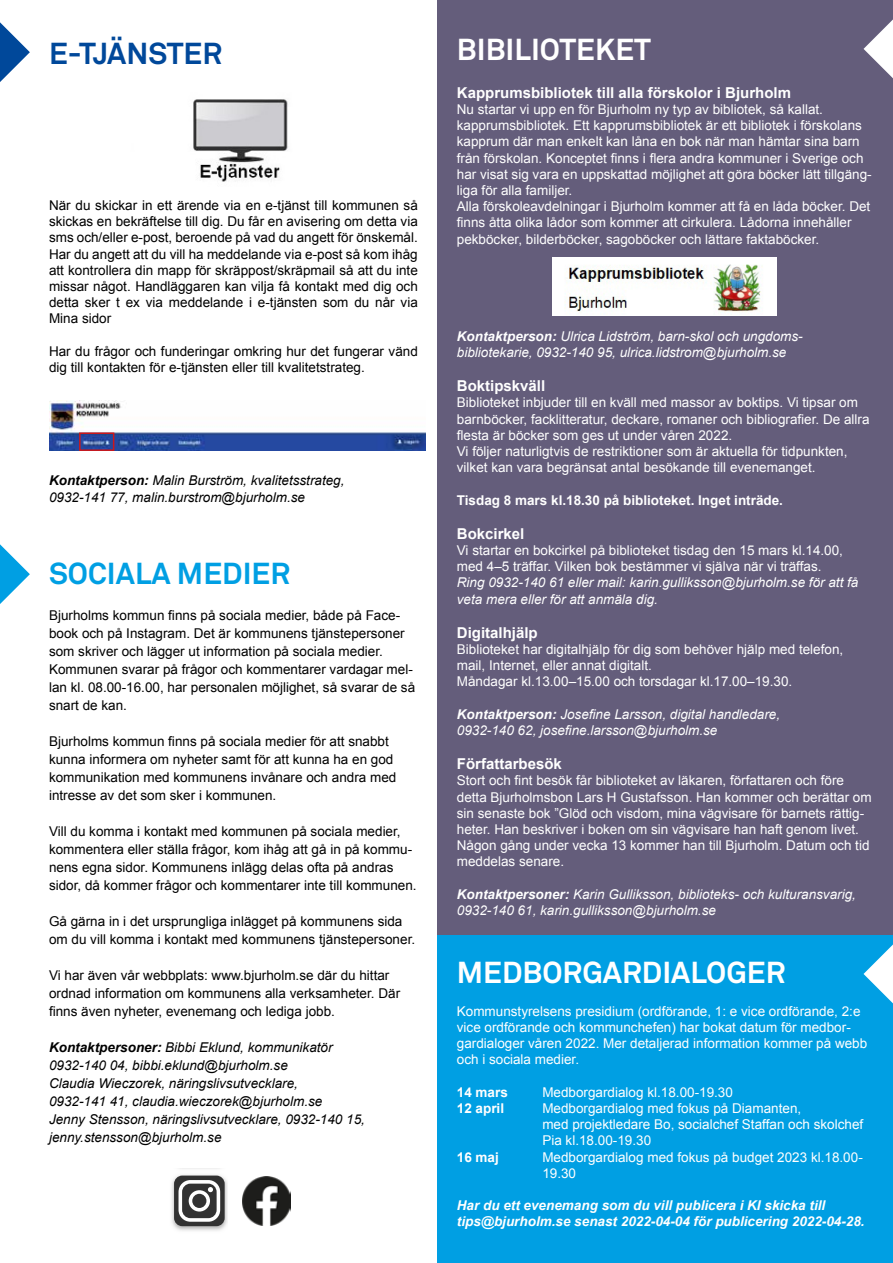
<style>
.page{position:relative;width:893px;height:1263px;background:#fff}
.page>*{position:absolute;margin:0;border:0;box-sizing:border-box;transform-origin:0 0}
.t1{font:700 30px "Akkurat";color:#fff}
.t2{font:700 30px "Akkurat";color:#009fe3}
.t3{font:700 30px "Akkurat";color:#00489a}
.t4{font:700 15px "Arial";color:#fff}
.t5{font:13.5px/16.2px "Arial";color:#fff}
.t6{font:13.5px/18px "Arial";color:#000}
.t7{font:italic 13.5px/16.2px "Arial";color:#fff}
.t8{font:italic 13.5px/18px "Arial";color:#000}
.t9{font:italic 700 13.5px/16.2px "Arial";color:#fff}
.t10{font:700 13.5px "Arial";color:#fff}
.s1{font-weight:700}
</style>
<div class="page">
<div style="left:437px;top:0;width:456px;height:944px;background:#645d7b"></div>
<svg style="left:863px;top:19px;width:30px;height:59px"></svg>
<div style="left:437px;top:935px;width:456px;height:328px;background:#009fe3"></div>
<svg style="left:863px;top:944px;width:30px;height:59px"></svg>
<svg style="left:0;top:22px;width:30px;height:60px"></svg>
<svg style="left:0;top:544px;width:30px;height:60px"></svg>
<img style="left:193px;top:99px;width:95px;height:83px">
<img style="left:552px;top:258px;width:224px;height:57px">
<img style="left:49px;top:400px;width:376px;height:51px">
<div style="left:79px;top:432px;width:35px;height:19px;border:2px solid #cd171a"></div>
<img style="left:171px;top:1176px;width:57px;height:55px">
<div style="left:174px;top:1175px;width:51px;height:51px;background:#323232;border-radius:8px"></div>
<svg style="left:179px;top:1180px;width:41px;height:42px"></svg>
<img style="left:242px;top:1177px;width:49px;height:48px">
<h1 class="t3" style="left:49px;top:35px;width:175px">E-TJÄNSTER</h1>
<p class="t6" style="left:49px;top:197px;width:370px;line-height:16.2px;text-align:justify">När du skickar in ett ärende via en e-tjänst till kommunen så skickas en bekräftelse till dig. Du får en avisering om detta via sms och/eller e-post, beroende på vad du angett för önskemål.<br>Har du angett att du vill ha meddelande via e-post så kom ihåg att kontrollera din mapp för skräppost/skräpmail så att du inte missar något. Handläggaren kan vilja få kontakt med dig och detta sker t ex via meddelande i e-tjänsten som du når via Mina sidor</p>
<p class="t6" style="left:49px;top:343px;width:370px;line-height:16.2px">Har du frågor och funderingar omkring hur det fungerar vänd dig till kontakten för e-tjänsten eller till kvalitetstrateg.</p>
<p class="t8" style="left:49px;top:473px;width:297px;line-height:16.2px"><span class="s1">Kontaktperson:</span> Malin Burström, kvalitetsstrateg,<br>0932-141 77, malin.burstrom@bjurholm.se</p>
<h1 class="t2" style="left:49px;top:555px;width:243px">SOCIALA MEDIER</h1>
<p class="t6" style="left:49px;top:607px;width:368px">Bjurholms kommun finns på sociala medier, både på Face&shy;book och på Instagram. Det är kommunens tjänstepersoner som skriver och lägger ut information på sociala medier.<br>Kommunen svarar på frågor och kommentarer vardagar mel&shy;lan kl. 08.00-16.00, har personalen möjlighet, så svarar de så snart de kan.</p>
<p class="t6" style="left:49px;top:733px;width:349px">Bjurholms kommun finns på sociala medier för att snabbt kunna informera om nyheter samt för att kunna ha en god kommunikation med kommunens invånare och andra med intresse av det som sker i kommunen.</p>
<p class="t6" style="left:49px;top:823px;width:369px">Vill du komma i kontakt med kommunen på sociala medier, kommentera eller ställa frågor, kom ihåg att gå in på kommu&shy;nens egna sidor. Kommunens inlägg delas ofta på andras sidor, då kommer frågor och kommentarer inte till kommunen.</p>
<p class="t6" style="left:49px;top:913px;width:368px">Gå gärna in i det ursprungliga inlägget på kommunens sida om du vill komma i kontakt med kommunens tjänstepersoner.</p>
<p class="t6" style="left:49px;top:967px;width:353px">Vi har även vår webbplats: www.bjurholm.se där du hittar ordnad information om kommunens alla verksamheter. Där finns även nyheter, evenemang och lediga jobb.</p>
<p class="t8" style="left:49px;top:1039px;width:317px"><span class="s1">Kontaktpersoner:</span> Bibbi Eklund, kommunikatör 0932-140 04, bibbi.eklund@bjurholm.se<br>Claudia Wieczorek, näringslivsutvecklare,<br>0932-141 41, claudia.wieczorek@bjurholm.se<br>Jenny Stensson, näringslivsutvecklare, 0932-140 15, jenny.stensson@bjurholm.se</p>
<h1 class="t1" style="left:457px;top:30px;width:196px">BIBILIOTEKET</h1>
<p class="t4" style="left:457px;top:82px;width:336px">Kapprumsbibliotek till alla förskolor i Bjurholm</p>
<p class="t5" style="left:457px;top:101px;width:416px">Nu startar vi upp en för Bjurholm ny typ av bibliotek, så kallat. kapprumsbibliotek. Ett kapprumsbibliotek är ett bibliotek i förskolans kapprum där man enkelt kan låna en bok när man hämtar sina barn från förskolan. Konceptet finns i flera andra kommuner i Sverige och har visat sig vara en uppskattad möjlighet att göra böcker lätt tillgäng&shy;liga för alla familjer.<br>Alla förskoleavdelningar i Bjurholm kommer att få en låda böcker. Det finns åtta olika lådor som kommer att cirkulera. Lådorna innehåller pekböcker, bilderböcker, sagoböcker och lättare faktaböcker.</p>
<p class="t7" style="left:457px;top:328px;width:347px"><span class="s1">Kontaktperson:</span> Ulrica Lidström, barn-skol och ungdoms&shy;bibliotekarie, 0932-140 95, ulrica.lidstrom@bjurholm.se</p>
<p class="t4" style="left:457px;top:376px;width:90px">Boktipskväll</p>
<p class="t5" style="left:457px;top:395px;width:414px">Biblioteket inbjuder till en kväll med massor av boktips. Vi tipsar om barnböcker, facklitteratur, deckare, romaner och bibliografier. De allra flesta är böcker som ges ut under våren 2022.<br>Vi följer naturligtvis de restriktioner som är aktuella för tidpunkten, vilket kan vara begränsat antal besökande till evenemanget.</p>
<p class="t10" style="left:457px;top:491px;width:328px">Tisdag 8 mars kl.18.30 på biblioteket. Inget inträde.</p>
<p class="t4" style="left:457px;top:523px;width:69px">Bokcirkel</p>
<p class="t5" style="left:457px;top:542px;width:388px">Vi startar en bokcirkel på biblioteket tisdag den 15 mars kl.14.00, med 4–5 träffar. Vilken bok bestämmer vi själva när vi träffas.</p>
<p class="t7" style="left:457px;top:575px;width:403px">Ring 0932-140 61 eller mail: karin.gulliksson@bjurholm.se för att få veta mera eller för att anmäla dig.</p>
<p class="t4" style="left:457px;top:622px;width:82px">Digitalhjälp</p>
<p class="t5" style="left:457px;top:641px;width:388px">Biblioteket har digitalhjälp för dig som behöver hjälp med telefon, mail, Internet, eller annat digitalt.<br>Måndagar kl.13.00–15.00 och torsdagar kl.17.00–19.30.</p>
<p class="t7" style="left:457px;top:706px;width:325px"><span class="s1">Kontaktperson:</span> Josefine Larsson, digital handledare,<br>0932-140 62, josefine.larsson@bjurholm.se</p>
<p class="t4" style="left:457px;top:754px;width:107px">Författarbesök</p>
<p class="t5" style="left:457px;top:773px;width:416px">Stort och fint besök får biblioteket av läkaren, författaren och före detta Bjurholmsbon Lars H Gustafsson. Han kommer och berättar om sin senaste bok ”Glöd och visdom, mina vägvisare för barnets rättig&shy;heter. Han beskriver i boken om sin vägvisare han haft genom livet.<br>Någon gång under vecka 13 kommer han till Bjurholm. Datum och tid meddelas senare.</p>
<p class="t7" style="left:457px;top:886px;width:401px"><span class="s1">Kontaktpersoner:</span> Karin Gulliksson, biblioteks- och kulturansvarig,<br>0932-140 61, karin.gulliksson@bjurholm.se</p>
<h1 class="t1" style="left:457px;top:954px;width:330px">MEDBORGARDIALOGER</h1>
<p class="t5" style="left:457px;top:1003px;width:412px">Kommunstyrelsens presidium (ordförande, 1: e vice ordförande, 2:e vice ordförande och kommunchefen) har bokat datum för medbor&shy;gardialoger våren 2022. Mer detaljerad information kommer på webb och i sociala medier.</p>
<p class="t10" style="left:457px;top:1083px;width:53px">14 mars</p>
<p class="t5" style="left:542px;top:1084px;width:192px">Medborgardialog kl.18.00-19.30</p>
<p class="t10" style="left:457px;top:1099px;width:49px">12 april</p>
<p class="t5" style="left:542px;top:1100px;width:322px">Medborgardialog med fokus på Diamanten,<br>med projektledare Bo, socialchef Staffan och skolchef<br>Pia kl.18.00-19.30</p>
<p class="t10" style="left:457px;top:1148px;width:44px">16 maj</p>
<p class="t5" style="left:542px;top:1149px;width:322px">Medborgardialog med fokus på budget 2023 kl.18.00-<br>19.30</p>
<p class="t9" style="left:457px;top:1198px;width:409px">Har du ett evenemang som du vill publicera i KI skicka till tips@bjurholm.se senast 2022-04-04 för publicering 2022-04-28.</p>
</div>
